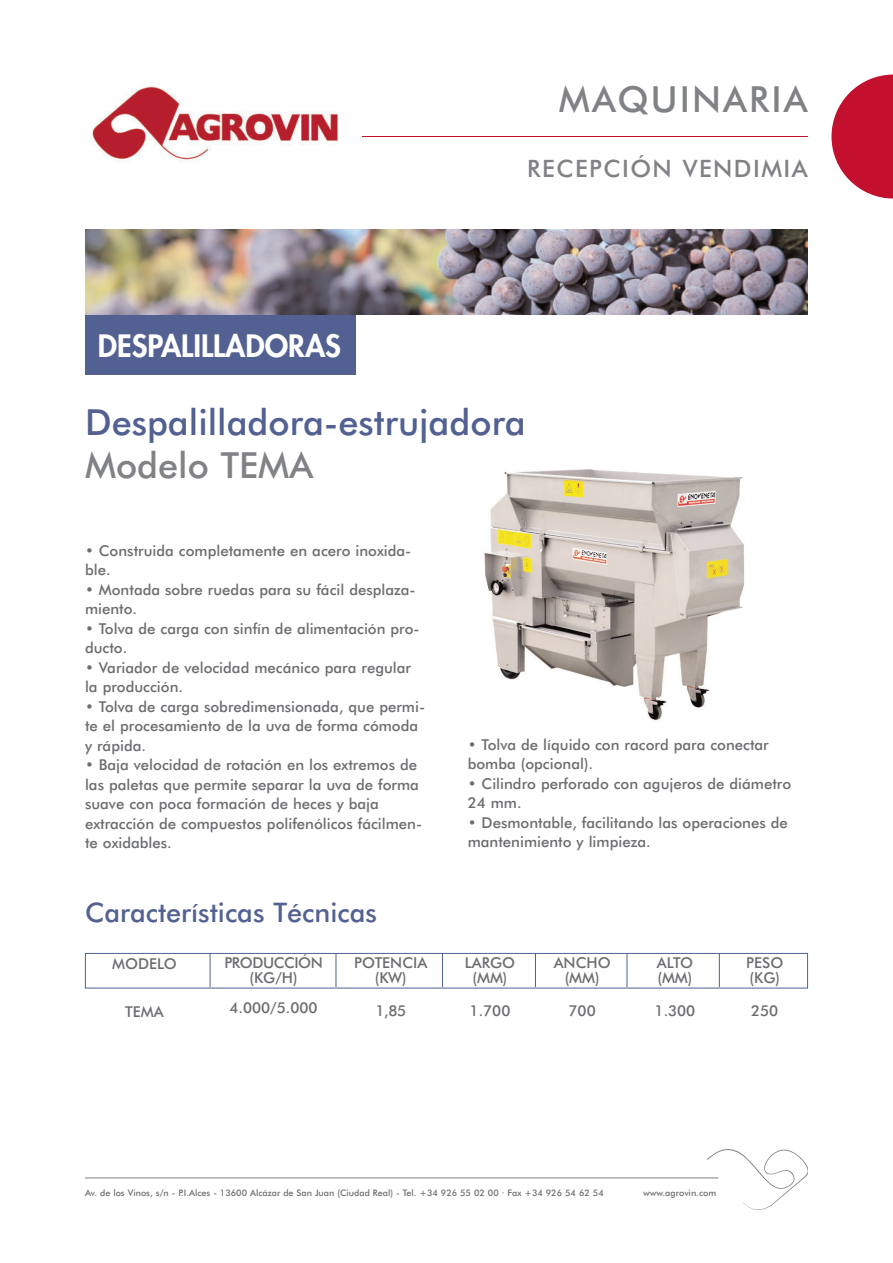
<style>
.page{position:relative;width:893px;height:1263px;background:#fff}
.page>*{position:absolute;margin:0;border:0;box-sizing:border-box;transform-origin:0 0}
.t1{font:500 36px "Futura BT";color:#536192}
.t2{font:500 36px "Futura BT";letter-spacing:.06em;color:#808285}
.t3{font:500 36px "Futura BT";color:#808285}
.t4{font:800 30px "Futura";color:#fff}
.t5{font:500 27px "Futura BT";color:#536192}
.t6{font:500 24px "Futura BT";letter-spacing:.06em;color:#808285}
.t7{font:500 15px/19.5px "Futura BT";color:#6c6d70}
.t8{font:500 15px/15px "Futura BT";letter-spacing:-.03em;color:#6c6d70;text-align:center}
.t9{font:500 9px "Futura BT";color:#6c6d70}
</style>
<div class="page">
<div style="left:85px;top:304px;width:270px;height:70px;background:#536192"></div>
<img style="left:91px;top:86px;width:248px;height:76px">
<hr style="left:362px;top:136px;width:446px;height:1px;background:#c3102f">
<img style="left:85px;top:230px;width:723px;height:85px">
<svg style="left:707px;top:1149px;width:101px;height:61px"></svg>
<hr style="left:85px;top:1177px;width:633px;height:1px;background:#808285">
<svg style="left:831px;top:75px;width:62px;height:124px"></svg>
<img style="left:484px;top:469px;width:261px;height:252px">
<div style="left:85px;top:953px;width:723px;height:35px;border:1px solid #536192"></div>
<hr style="left:210px;top:953px;width:1px;height:34px;background:#536192">
<hr style="left:336px;top:953px;width:1px;height:34px;background:#536192">
<hr style="left:442px;top:953px;width:1px;height:34px;background:#536192">
<hr style="left:535px;top:953px;width:1px;height:34px;background:#536192">
<hr style="left:627px;top:953px;width:1px;height:34px;background:#536192">
<hr style="left:719px;top:953px;width:1px;height:34px;background:#536192">
<h2 class="t4" style="left:98px;top:332px;width:245px">DESPALILLADORAS</h2>
<h1 class="t2" style="left:559px;top:79px;width:250px">MAQUINARIA</h1>
<h3 class="t6" style="left:527px;top:154px;width:282px">RECEPCIÓN VENDIMIA</h3>
<h1 class="t1" style="left:85px;top:401px;width:442px">Despalilladora-estrujadora</h1>
<h1 class="t3" style="left:85px;top:445px;width:230px">Modelo TEMA</h1>
<p class="t7" style="left:85px;top:541px;width:328px">• Construida completamente en acero inoxida&shy;ble.</p>
<p class="t7" style="left:85px;top:580px;width:332px">• Montada sobre ruedas para su fácil desplaza&shy;miento.</p>
<p class="t7" style="left:85px;top:619px;width:336px">• Tolva de carga con sinfín de alimentación pro&shy;ducto.</p>
<p class="t7" style="left:85px;top:658px;width:328px">• Variador de velocidad mecánico para regular la producción.</p>
<p class="t7" style="left:85px;top:697px;width:342px">• Tolva de carga sobredimensionada, que permi&shy;te el procesamiento de la uva de forma cómoda y rápida.</p>
<p class="t7" style="left:85px;top:755px;width:339px">• Baja velocidad de rotación en los extremos de las paletas que permite separar la uva de forma suave con poca formación de heces y baja extracción de compuestos polifenólicos fácilmen&shy;te oxidables.</p>
<h3 class="t5" style="left:85px;top:897px;width:293px">Características Técnicas</h3>
<p class="t7" style="left:112px;top:954px;width:66px">MODELO</p>
<p class="t7" style="left:125px;top:1002px;width:40px">TEMA</p>
<p class="t8" style="left:224px;top:956px;width:100px">PRODUCCIÓN (KG/H)</p>
<p class="t7" style="left:230px;top:998px;width:90px">4.000/5.000</p>
<p class="t7" style="left:354px;top:956px;width:75px;line-height:15px;text-align:center">POTENCIA (KW)</p>
<p class="t7" style="left:375px;top:1001px;width:32px">1,85</p>
<p class="t7" style="left:468px;top:735px;width:303px">• Tolva de líquido con racord para conectar bomba (opcional).</p>
<p class="t7" style="left:468px;top:774px;width:325px">• Cilindro perforado con agujeros de diámetro<br>24 mm.</p>
<p class="t7" style="left:468px;top:813px;width:322px">• Desmontable, facilitando las operaciones de mantenimiento y limpieza.</p>
<p class="t7" style="left:465px;top:956px;width:52px;line-height:15px;text-align:center">LARGO (MM)</p>
<p class="t7" style="left:470px;top:1001px;width:42px">1.700</p>
<p class="t7" style="left:554px;top:956px;width:58px;line-height:15px;text-align:center">ANCHO (MM)</p>
<p class="t7" style="left:569px;top:1001px;width:29px">700</p>
<p class="t7" style="left:657px;top:956px;width:38px;line-height:15px">ALTO (MM)</p>
<p class="t7" style="left:655px;top:1001px;width:42px">1.300</p>
<p class="t7" style="left:746px;top:956px;width:39px;line-height:15px">PESO (KG)</p>
<p class="t7" style="left:751px;top:1001px;width:29px">250</p>
<p class="t9" style="left:85px;top:1187px;width:520px">Av. de los Vinos, s/n - P.I.Alces - 13600 Alcázar de San Juan (Ciudad Real) - Tel. +34 926 55 02 00 · Fax +34 926 54 62 54</p>
<p class="t9" style="left:643px;top:1187px;width:75px">www.agrovin.com</p>
</div>
